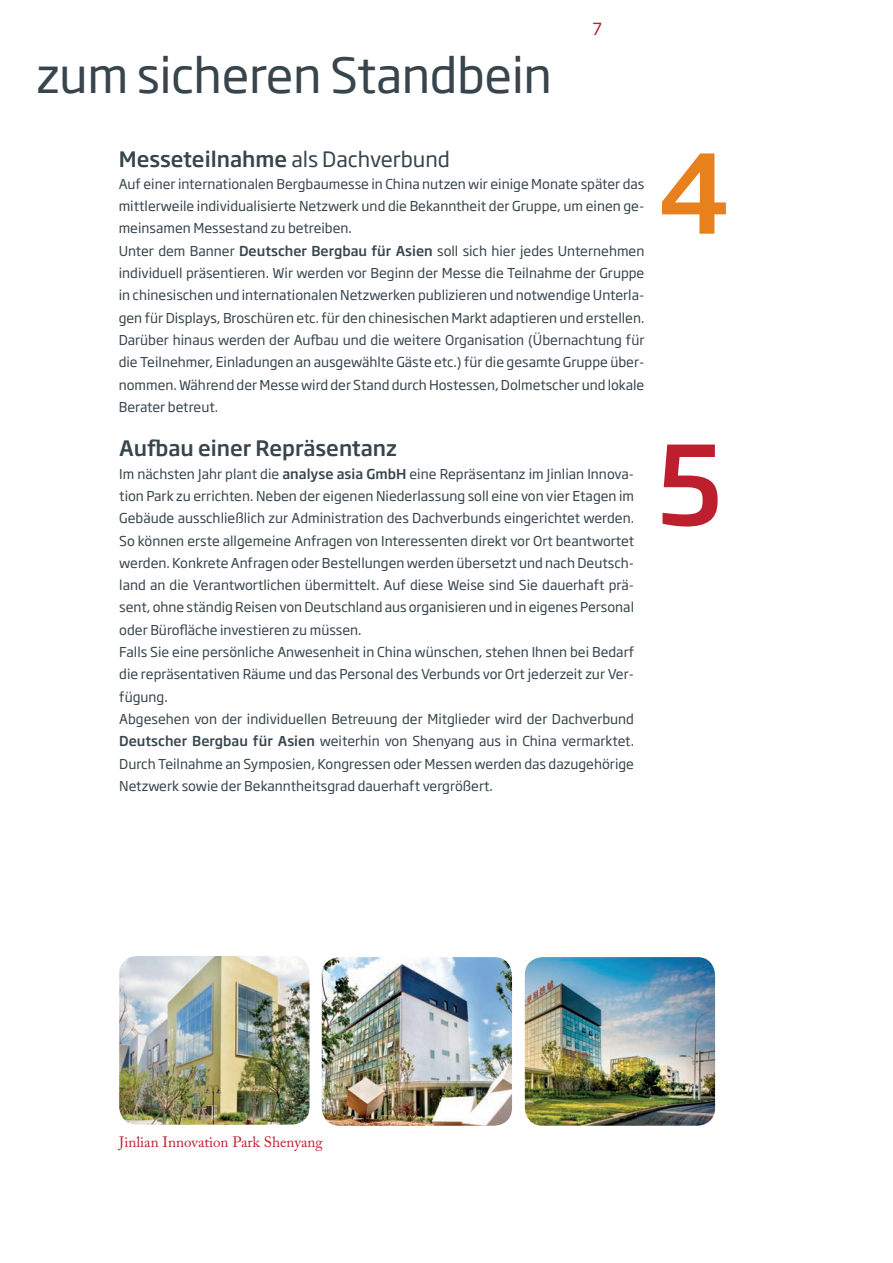
<style>
.page{position:relative;width:893px;height:1263px;background:#fff}
.page>*{position:absolute;margin:0;border:0;box-sizing:border-box;transform-origin:0 0}
.t1{font:500 108px "Soho Gothic Std";color:#e8811d}
.t2{font:500 108px "Soho Gothic Std";color:#be1f2e}
.headline{font:48px "Soho Gothic Std";letter-spacing:-.01em;color:#38454d}
.Fließtext{font:500 21px "Soho Gothic Std";color:#38454d}
.t3{font:16.5px "Soho Gothic Pro";color:#be1f2e}
.Fließtext2{font:15px "Adobe Caslon Pro";color:#be1f2e}
.Fließtext-2{font:13.5px/22.4px "Soho Gothic Pro";color:#38454d;text-align:justify}
.s1{font-family:"Soho Gothic Pro";font-weight:400}
.s2{font-family:"Soho Gothic Std";font-weight:500}
</style>
<div class="page">
<img style="left:119px;top:956px;width:191px;height:169px">
<img style="left:322px;top:957px;width:190px;height:169px">
<img style="left:525px;top:957px;width:190px;height:169px">
<p class="headline" style="left:36px;top:46px;width:517px">zum sicheren Standbein</p>
<p class="t3" style="left:592px;top:16px;width:11px">7</p>
<p class="Fließtext" style="left:119px;top:145px;width:333px">Messeteilnahme <span class="s1">als Dachverbund</span></p>
<p class="Fließtext-2" style="left:119px;top:172px;width:527px">Auf einer internationalen Bergbaumesse in China nutzen wir einige Monate später das mittlerweile individualisierte Netzwerk und die Bekanntheit der Gruppe, um einen ge&shy;meinsamen Messestand zu betreiben.</p>
<p class="Fließtext-2" style="left:119px;top:239px;width:527px">Unter dem Banner <span class="s2">Deutscher Bergbau für Asien</span> soll sich hier jedes Unternehmen individuell präsentieren. Wir werden vor Beginn der Messe die Teilnahme der Gruppe in chinesischen und internationalen Netzwerken publizieren und notwendige Unterla&shy;gen für Displays, Broschüren etc. für den chinesischen Markt adaptieren und erstellen.</p>
<p class="Fließtext-2" style="left:119px;top:328px;width:527px">Darüber hinaus werden der Aufbau und die weitere Organisation (Übernachtung für die Teilnehmer, Einladungen an ausgewählte Gäste etc.) für die gesamte Gruppe über&shy;nommen. Während der Messe wird der Stand durch Hostessen, Dolmetscher und lokale Berater betreut.</p>
<p class="Fließtext" style="left:119px;top:435px;width:279px">Aufbau einer Repräsentanz</p>
<p class="Fließtext-2" style="left:119px;top:462px;width:516px">Im nächsten Jahr plant die <span class="s2">analyse asia GmbH</span> eine Repräsentanz im Jinlian Innova&shy;tion Park zu errichten. Neben der eigenen Niederlassung soll eine von vier Etagen im Gebäude ausschließlich zur Administration des Dachverbunds eingerichtet werden.<br>So können erste allgemeine Anfragen von Interessenten direkt vor Ort beantwortet werden. Konkrete Anfragen oder Bestellungen werden übersetzt und nach Deutsch&shy;land an die Verantwortlichen übermittelt. Auf diese Weise sind Sie dauerhaft prä&shy;sent, ohne ständig Reisen von Deutschland aus organisieren und in eigenes Personal oder Bürofläche investieren zu müssen.</p>
<p class="Fließtext-2" style="left:119px;top:640px;width:516px">Falls Sie eine persönliche Anwesenheit in China wünschen, stehen Ihnen bei Bedarf die repräsentativen Räume und das Personal des Verbunds vor Ort jederzeit zur Ver&shy;fügung.</p>
<p class="Fließtext-2" style="left:119px;top:707px;width:516px">Abgesehen von der individuellen Betreuung der Mitglieder wird der Dachverbund <span class="s2">Deutscher Bergbau für Asien</span> weiterhin von Shenyang aus in China vermarktet.<br>Durch Teilnahme an Symposien, Kongressen oder Messen werden das dazugehörige Netzwerk sowie der Bekanntheitsgrad dauerhaft vergrößert.</p>
<p class="t1" style="left:657px;top:124px;width:75px">4</p>
<p class="t2" style="left:657px;top:415px;width:68px">5</p>
<p class="Fließtext2" style="left:119px;top:1132px;width:205px">Jinlian Innovation Park Shenyang</p>
</div>
